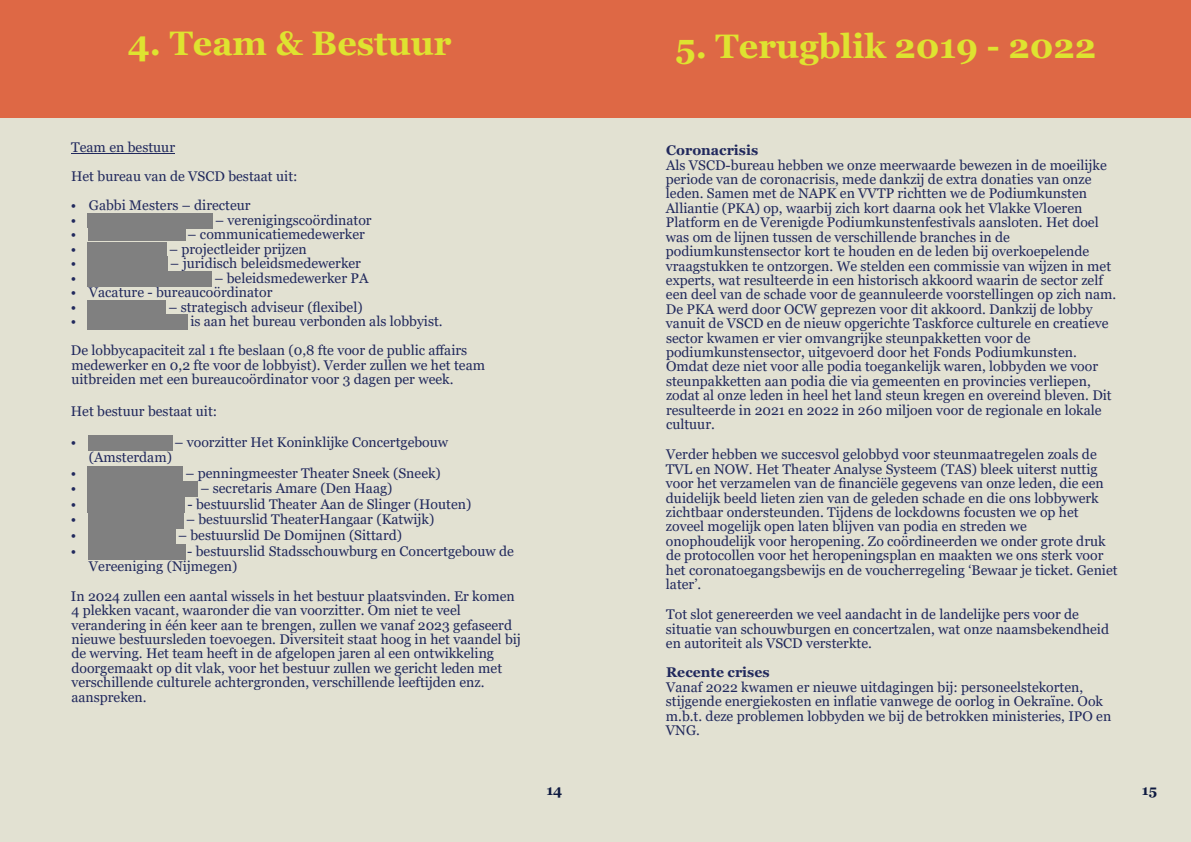
<style>
.page{position:relative;width:1191px;height:842px;background:#fff}
.page>*{position:absolute;margin:0;border:0;box-sizing:border-box;transform-origin:0 0}
.t1{font:700 34px "Georgia";color:#dee330}
.t2{font:14px/14.4px "Georgia";color:#21295d}
.t3{font:700 14px "Georgia";color:#21295d}
.t4{font:700 14px "Georgia";color:#0d1940}
</style>
<div class="page">
<div style="left:0;top:0;width:88px;height:842px;background:#e2e1d2"></div>
<div style="left:88px;top:0;width:1103px;height:213px;background:#e2e1d2"></div>
<div style="left:213px;top:213px;width:978px;height:629px;background:#e2e1d2"></div>
<div style="left:185px;top:229px;width:28px;height:13px;background:#e2e1d2"></div>
<hr style="left:88px;top:240px;width:97px;height:2px;background:#e2e1d2">
<div style="left:167px;top:242px;width:46px;height:14px;background:#e2e1d2"></div>
<div style="left:168px;top:256px;width:45px;height:15px;background:#e2e1d2"></div>
<hr style="left:212px;top:271px;width:1px;height:571px;background:#e2e1d2">
<div style="left:168px;top:287px;width:44px;height:27px;background:#e2e1d2"></div>
<div style="left:188px;top:314px;width:24px;height:168px;background:#e2e1d2"></div>
<div style="left:198px;top:482px;width:14px;height:360px;background:#e2e1d2"></div>
<div style="left:188px;top:497px;width:10px;height:345px;background:#e2e1d2"></div>
<div style="left:168px;top:330px;width:20px;height:105px;background:#e2e1d2"></div>
<div style="left:172px;top:435px;width:16px;height:31px;background:#e2e1d2"></div>
<hr style="left:168px;top:451px;width:4px;height:15px;background:#e2e1d2">
<div style="left:183px;top:466px;width:5px;height:16px;background:#e2e1d2"></div>
<hr style="left:185px;top:497px;width:3px;height:345px;background:#e2e1d2">
<hr style="left:183px;top:513px;width:2px;height:31px;background:#e2e1d2">
<hr style="left:183px;top:560px;width:2px;height:282px;background:#e2e1d2">
<div style="left:176px;top:528px;width:7px;height:16px;background:#e2e1d2"></div>
<div style="left:176px;top:560px;width:7px;height:282px;background:#e2e1d2"></div>
<div style="left:168px;top:560px;width:8px;height:282px;background:#e2e1d2"></div>
<hr style="left:167px;top:330px;width:1px;height:105px;background:#e2e1d2">
<hr style="left:167px;top:560px;width:1px;height:282px;background:#e2e1d2">
<div style="left:88px;top:287px;width:79px;height:13px;background:#e2e1d2"></div>
<svg style="left:166px;top:287px;width:2px;height:27px"></svg>
<hr style="left:166px;top:330px;width:1px;height:105px;background:#e2e1d2">
<svg style="left:166px;top:451px;width:2px;height:15px"></svg>
<hr style="left:166px;top:560px;width:1px;height:282px;background:#e2e1d2">
<div style="left:88px;top:330px;width:78px;height:105px;background:#e2e1d2"></div>
<div style="left:88px;top:451px;width:78px;height:15px;background:#e2e1d2"></div>
<div style="left:88px;top:560px;width:78px;height:282px;background:#e2e1d2"></div>
<div style="left:0;top:0;width:1191px;height:118px;background:#de6845"></div>
<hr style="left:71px;top:153px;width:104px;height:1px;background:#21295d">
<div style="left:88px;top:213px;width:125px;height:14px;background:#808080"></div>
<hr style="left:185px;top:227px;width:28px;height:2px;background:#808080">
<div style="left:88px;top:242px;width:79px;height:14px;background:#808080"></div>
<div style="left:88px;top:227px;width:97px;height:13px;background:#808080"></div>
<div style="left:88px;top:256px;width:80px;height:15px;background:#808080"></div>
<div style="left:88px;top:271px;width:124px;height:16px;background:#808080"></div>
<div style="left:88px;top:300px;width:78px;height:14px;background:#808080"></div>
<div style="left:88px;top:314px;width:100px;height:16px;background:#808080"></div>
<div style="left:88px;top:466px;width:95px;height:16px;background:#808080"></div>
<div style="left:88px;top:435px;width:84px;height:16px;background:#808080"></div>
<div style="left:88px;top:482px;width:110px;height:15px;background:#808080"></div>
<div style="left:88px;top:497px;width:97px;height:16px;background:#808080"></div>
<div style="left:88px;top:513px;width:96px;height:15px;background:#808080"></div>
<div style="left:88px;top:528px;width:88px;height:16px;background:#808080"></div>
<div style="left:88px;top:544px;width:98px;height:16px;background:#808080"></div>
<h2 class="t1" style="left:128px;top:29px;width:325px">4. Team &amp; Bestuur</h2>
<h2 class="t1" style="left:675px;top:32px;width:422px">5. Terugblik 2019 - 2022</h2>
<p class="t2" style="left:71px;top:133px;width:228px;line-height:29.5px">Team en bestuur<br>Het bureau van de VSCD bestaat uit:</p>
<p class="t2" style="left:71px;top:199px;width:181px">• Gabbi Mesters – directeur</p>
<p class="t2" style="left:71px;top:214px;width:7px">•</p>
<p class="t2" style="left:215px;top:214px;width:158px">– verenigingscoördinator</p>
<p class="t2" style="left:71px;top:228px;width:7px">•</p>
<p class="t2" style="left:188px;top:228px;width:179px">– communicatiemedewerker</p>
<p class="t2" style="left:71px;top:243px;width:7px">•</p>
<p class="t2" style="left:169px;top:243px;width:139px">– projectleider prĳzen</p>
<p class="t2" style="left:71px;top:257px;width:7px">•</p>
<p class="t2" style="left:170px;top:257px;width:192px">– juridisch beleidsmedewerker</p>
<p class="t2" style="left:71px;top:272px;width:7px">•</p>
<p class="t2" style="left:214px;top:272px;width:155px">– beleidsmedewerker PA</p>
<p class="t2" style="left:71px;top:286px;width:203px">• Vacature - bureaucoördinator</p>
<p class="t2" style="left:71px;top:301px;width:7px">•</p>
<p class="t2" style="left:168px;top:301px;width:196px">– strategisch adviseur (flexibel)</p>
<p class="t2" style="left:71px;top:315px;width:7px">•</p>
<p class="t2" style="left:190px;top:315px;width:254px">is aan het bureau verbonden als lobbyist.</p>
<p class="t2" style="left:71px;top:344px;width:416px">De lobbycapaciteit zal 1 fte beslaan (0,8 fte voor de public affairs medewerker en 0,2 fte voor de lobbyist). Verder zullen we het team uitbreiden met een bureaucoördinator voor 3 dagen per week.</p>
<p class="t2" style="left:71px;top:405px;width:148px">Het bestuur bestaat uit:</p>
<p class="t2" style="left:71px;top:436px;width:7px">•</p>
<p class="t2" style="left:174px;top:436px;width:275px">– voorzitter Het Koninklĳke Concertgebouw</p>
<p class="t2" style="left:89px;top:451px;width:85px">(Amsterdam)</p>
<p class="t2" style="left:71px;top:467px;width:7px">•</p>
<p class="t2" style="left:185px;top:467px;width:257px">– penningmeester Theater Sneek (Sneek)</p>
<p class="t2" style="left:71px;top:482px;width:7px">•</p>
<p class="t2" style="left:200px;top:482px;width:193px">– secretaris Amare (Den Haag)</p>
<p class="t2" style="left:71px;top:498px;width:7px">•</p>
<p class="t2" style="left:187px;top:498px;width:285px">- bestuurslid Theater Aan de Slinger (Houten)</p>
<p class="t2" style="left:71px;top:513px;width:7px">•</p>
<p class="t2" style="left:186px;top:513px;width:250px">– bestuurslid TheaterHangaar (Katwĳk)</p>
<p class="t2" style="left:71px;top:529px;width:7px">•</p>
<p class="t2" style="left:178px;top:529px;width:225px">– bestuurslid De Domĳnen (Sittard)</p>
<p class="t2" style="left:71px;top:545px;width:7px">•</p>
<p class="t2" style="left:89px;top:544px;width:426px;line-height:15.1px;text-indent:98px">- bestuurslid Stadsschouwburg en Concertgebouw de<br>Vereeniging (Nĳmegen)</p>
<p class="t2" style="left:71px;top:590px;width:451px">In 2024 zullen een aantal wissels in het bestuur plaatsvinden. Er komen 4 plekken vacant, waaronder die van voorzitter. Om niet te veel verandering in één keer aan te brengen, zullen we vanaf 2023 gefaseerd nieuwe bestuursleden toevoegen. Diversiteit staat hoog in het vaandel bĳ de werving. Het team heeft in de afgelopen jaren al een ontwikkeling doorgemaakt op dit vlak, voor het bestuur zullen we gericht leden met verschillende culturele achtergronden, verschillende leeftĳden enz. aanspreken.</p>
<p class="t3" style="left:666px;top:145px;width:94px">Coronacrisis</p>
<p class="t2" style="left:666px;top:159px;width:452px">Als VSCD-bureau hebben we onze meerwaarde bewezen in de moeilĳke periode van de coronacrisis, mede dankzĳ de extra donaties van onze leden. Samen met de NAPK en VVTP richtten we de Podiumkunsten Alliantie (PKA) op, waarbĳ zich kort daarna ook het Vlakke Vloeren Platform en de Verenigde Podiumkunstenfestivals aansloten. Het doel was om de lĳnen tussen de verschillende branches in de podiumkunstensector kort te houden en de leden bĳ overkoepelende vraagstukken te ontzorgen. We stelden een commissie van wĳzen in met experts, wat resulteerde in een historisch akkoord waarin de sector zelf een deel van de schade voor de geannuleerde voorstellingen op zich nam.<br>De PKA werd door OCW geprezen voor dit akkoord. Dankzĳ de lobby vanuit de VSCD en de nieuw opgerichte Taskforce culturele en creatieve sector kwamen er vier omvangrĳke steunpakketten voor de podiumkunstensector, uitgevoerd door het Fonds Podiumkunsten.<br>Omdat deze niet voor alle podia toegankelĳk waren, lobbyden we voor steunpakketten aan podia die via gemeenten en provincies verliepen, zodat al onze leden in heel het land steun kregen en overeind bleven. Dit resulteerde in 2021 en 2022 in 260 miljoen voor de regionale en lokale cultuur.</p>
<p class="t2" style="left:666px;top:448px;width:453px">Verder hebben we succesvol gelobbyd voor steunmaatregelen zoals de TVL en NOW. Het Theater Analyse Systeem (TAS) bleek uiterst nuttig voor het verzamelen van de financiële gegevens van onze leden, die een duidelĳk beeld lieten zien van de geleden schade en die ons lobbywerk zichtbaar ondersteunden. Tĳdens de lockdowns focusten we op het zoveel mogelĳk open laten blĳven van podia en streden we onophoudelĳk voor heropening. Zo coördineerden we onder grote druk de protocollen voor het heropeningsplan en maakten we ons sterk voor het coronatoegangsbewĳs en de voucherregeling ‘Bewaar je ticket. Geniet later’.</p>
<p class="t2" style="left:666px;top:608px;width:444px">Tot slot genereerden we veel aandacht in de landelĳke pers voor de situatie van schouwburgen en concertzalen, wat onze naamsbekendheid en autoriteit als VSCD versterkte.</p>
<p class="t3" style="left:666px;top:667px;width:105px">Recente crises</p>
<p class="t2" style="left:666px;top:681px;width:438px">Vanaf 2022 kwamen er nieuwe uitdagingen bĳ: personeelstekorten, stĳgende energiekosten en inflatie vanwege de oorlog in Oekraïne. Ook</p>
<p class="t2" style="left:666px;top:710px;width:447px">m.b.t. deze problemen lobbyden we bĳ de betrokken ministeries, IPO en<br>VNG.</p>
<p class="t4" style="left:546px;top:785px;width:17px">14</p>
<p class="t4" style="left:1142px;top:785px;width:17px">15</p>
</div>
